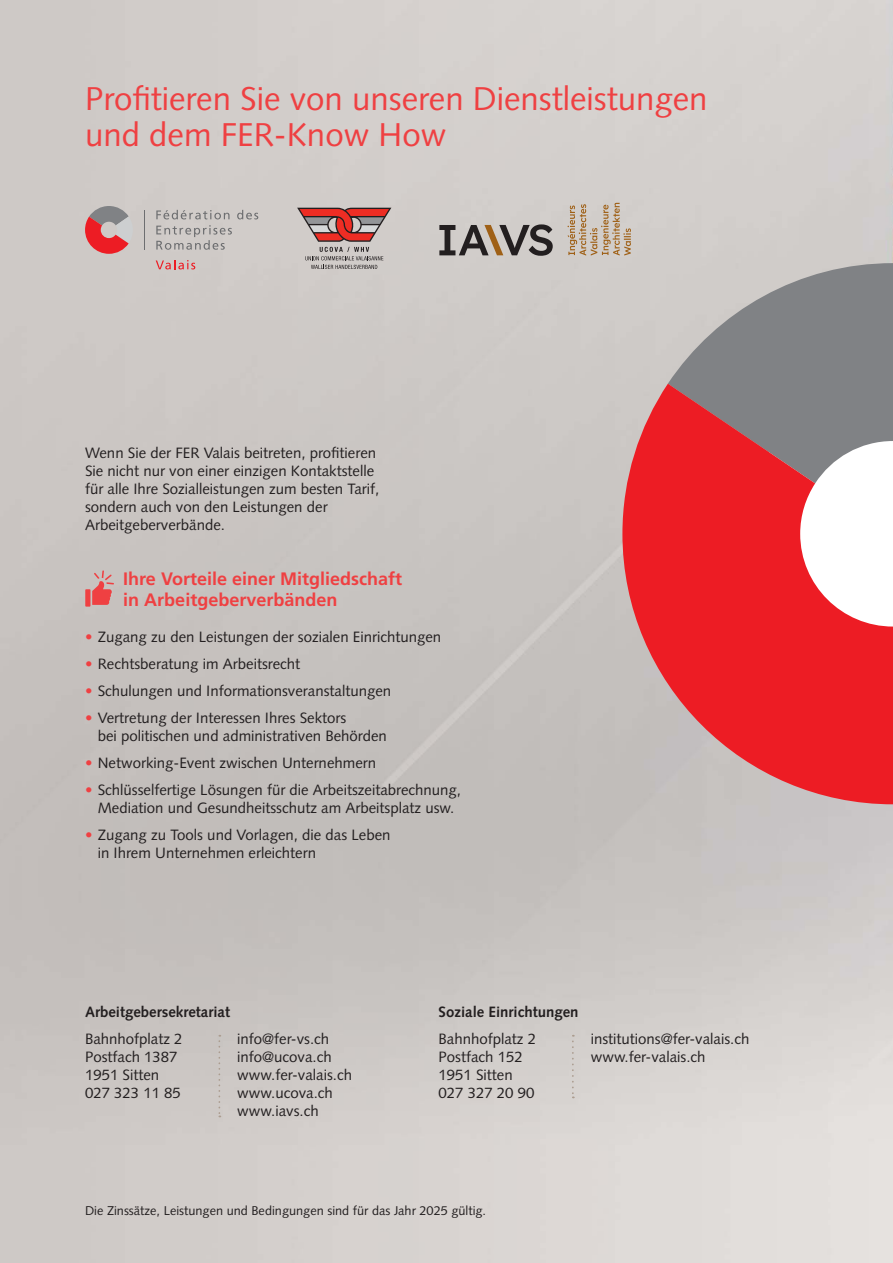
<style>
.page{position:relative;width:893px;height:1263px;background:#fff}
.page>*{position:absolute;margin:0;border:0;box-sizing:border-box;transform-origin:0 0}
.t1{font:33px/36px "Syntax LT Std";color:#ef4042}
.t2{font:700 18px/21px "Frutiger LT Std";color:#ef4042}
.t3{font:15px/18px "Syntax LT Std";color:#231f20}
.t4{font:700 15px "Syntax LT Std";color:#231f20}
.t5{font:12.75px "Syntax LT Std";color:#231f20}
.s1{color:#ef4042}
</style>
<div class="page">
<img style="left:0;top:0;width:893px;height:1263px">
<svg style="left:85px;top:206px;width:48px;height:48px;background:#c87f82"></svg>
<svg style="left:156px;top:260px;width:39px;height:9px"></svg>
<svg style="left:156px;top:210px;width:102px;height:9px"></svg>
<svg style="left:156px;top:225px;width:76px;height:25px;background:#bdb9b7"></svg>
<hr style="left:144px;top:210px;width:1px;height:40px;background:#6d6e70">
<svg style="left:297px;top:208px;width:94px;height:61px;background:#b78d8a"></svg>
<div style="left:85px;top:589px;width:5px;height:18px;background:#ef4042"></div>
<svg style="left:92px;top:570px;width:22px;height:35px"></svg>
<svg style="left:218px;top:1035px;width:2px;height:82px"></svg>
<svg style="left:572px;top:1035px;width:2px;height:63px"></svg>
<svg style="left:668px;top:263px;width:225px;height:121px;background:#979899"></svg>
<svg style="left:622px;top:384px;width:271px;height:420px;background:#dc5c61"></svg>
<svg style="left:439px;top:224px;width:114px;height:32px;background:#8c847f"></svg>
<svg style="left:567px;top:203px;width:64px;height:53px;background:#c7b7a6"></svg>
<h1 class="t1" style="left:85px;top:82px;width:624px">Profitieren Sie von unseren Dienstleistungen und dem FER-Know How</h1>
<p class="t3" style="left:85px;top:444px;width:296px">Wenn Sie der FER Valais beitreten, profitieren Sie nicht nur von einer einzigen Kontaktstelle für alle Ihre Sozialleistungen zum besten Tarif, sondern auch von den Leistungen der Arbeitgeberverbände.</p>
<p class="t2" style="left:123px;top:569px;width:280px">Ihre Vorteile einer Mitgliedschaft in Arbeitgeberverbänden</p>
<p class="t3" style="left:85px;top:629px;width:358px"><span class="s1">•</span> Zugang zu den Leistungen der sozialen Einrichtungen</p>
<p class="t3" style="left:85px;top:656px;width:217px"><span class="s1">•</span> Rechtsberatung im Arbeitsrecht</p>
<p class="t3" style="left:85px;top:683px;width:308px"><span class="s1">•</span> Schulungen und Informationsveranstaltungen</p>
<p class="t3" style="left:98px;top:710px;width:291px;text-indent:-13px"><span class="s1">•</span> Vertretung der Interessen Ihres Sektors<br>bei politischen und administrativen Behörden</p>
<p class="t3" style="left:85px;top:755px;width:293px"><span class="s1">•</span> Networking-Event zwischen Unternehmern</p>
<p class="t3" style="left:85px;top:782px;width:378px;text-align:center"><span class="s1">•</span> Schlüsselfertige Lösungen für die Arbeitszeitabrechnung,<br>Mediation und Gesundheitsschutz am Arbeitsplatz usw.</p>
<p class="t3" style="left:98px;top:827px;width:294px;text-indent:-13px"><span class="s1">•</span> Zugang zu Tools und Vorlagen, die das Leben in Ihrem Unternehmen erleichtern</p>
<p class="t4" style="left:85px;top:1005px;width:146px">Arbeitgebersekretariat</p>
<p class="t4" style="left:438px;top:1005px;width:142px">Soziale Einrichtungen</p>
<p class="t3" style="left:85px;top:1030px;width:99px">Bahnhofplatz 2<br>Postfach 1387<br>1951 Sitten<br>027 323 11 85</p>
<p class="t3" style="left:237px;top:1030px;width:116px">info@fer-vs.ch info@ucova.ch www.fer-valais.ch www.ucova.ch www.iavs.ch</p>
<p class="t3" style="left:438px;top:1030px;width:99px">Bahnhofplatz 2<br>Postfach 152<br>1951 Sitten<br>027 327 20 90</p>
<p class="t3" style="left:591px;top:1030px;width:160px">institutions@fer-valais.ch www.fer-valais.ch</p>
<p class="t5" style="left:85px;top:1205px;width:403px">Die Zinssätze, Leistungen und Bedingungen sind für das Jahr 2025 gültig.</p>
</div>
